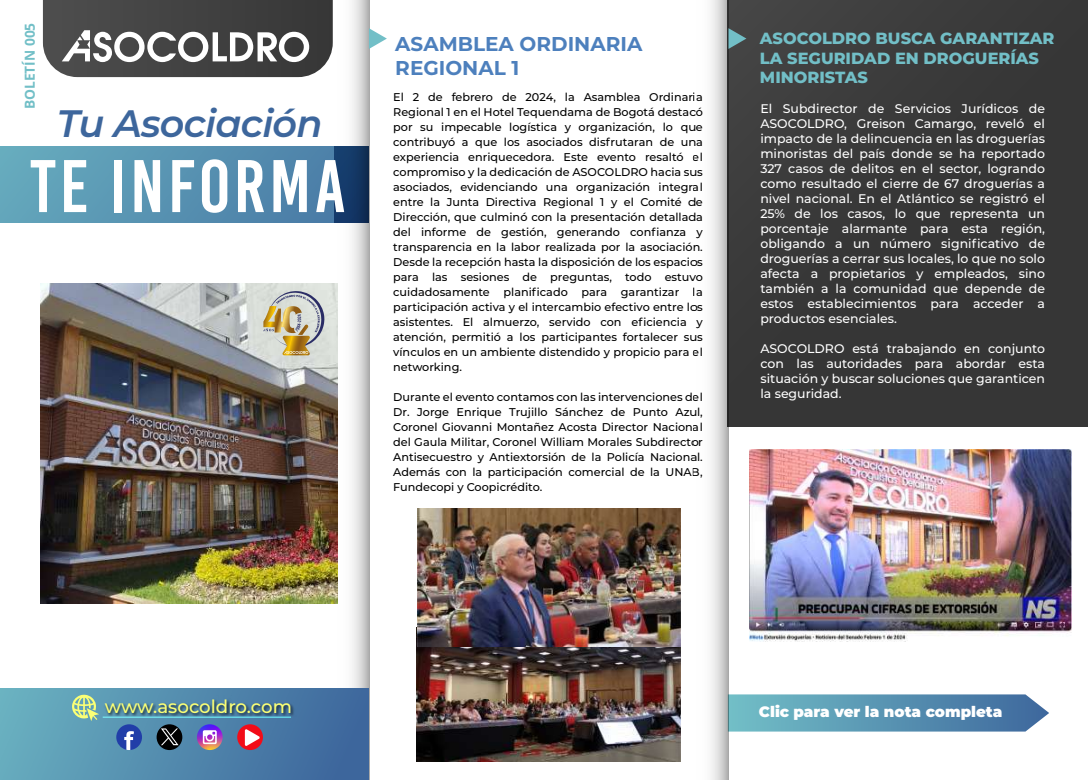
<style>
.page{position:relative;width:1088px;height:780px;background:#fff}
.page>*{position:absolute;margin:0;border:0;box-sizing:border-box;transform-origin:0 0}
.t1{font:74.25px "Bebas Kai";letter-spacing:.05em;color:#fff}
.t2{font:italic 600 38.12px "Montserrat";letter-spacing:-.02em;color:#3d669c}
.t3{font:700 20px/24px "Montserrat";color:#4d80bd}
.t4{font:500 18.25px "Montserrat";color:#faff76}
.t5{font:800 16.12px/19.4px "Montserrat";color:#72bfc7}
.t6{font:900 15px "Montserrat";color:#fff}
.t7{font:700 13.75px "Open Sans";color:#72bfc7}
.t8{font:500 12.5px/15px "Montserrat";color:#fff;text-align:justify}
.t9{font:500 11.25px/15px "Montserrat";color:#000;text-align:justify}
</style>
<div class="page">
<div style="left:0;top:147px;width:369px;height:75px;background:linear-gradient(to right,#66aabd,#4777a4)"></div>
<svg style="left:335px;top:0;width:34px;height:688px"></svg>
<div style="left:0;top:688px;width:369px;height:92px;background:linear-gradient(to right,#68afbf,#3b639a)"></div>
<svg style="left:43px;top:0;width:290px;height:77px;background:#616161"></svg>
<img style="left:103px;top:695px;width:195px;height:29px">
<img style="left:41px;top:283px;width:296px;height:320px">
<svg style="left:116px;top:724px;width:26px;height:26px"></svg>
<div style="left:157px;top:724px;width:25px;height:26px;background:#000;border-radius:50%"></div>
<svg style="left:161px;top:728px;width:18px;height:17px"></svg>
<svg style="left:237px;top:724px;width:26px;height:26px"></svg>
<svg style="left:245px;top:728px;width:15px;height:18px"></svg>
<svg style="left:197px;top:724px;width:26px;height:26px"></svg>
<svg style="left:203px;top:730px;width:14px;height:14px"></svg>
<svg style="left:728px;top:694px;width:321px;height:37px;background:#6099b5"></svg>
<hr style="left:103px;top:716px;width:188px;height:1px;background:#35f1fa">
<svg style="left:72px;top:694px;width:27px;height:27px"></svg>
<svg style="left:369px;top:28px;width:18px;height:21px"></svg>
<img style="left:417px;top:646px;width:263px;height:115px">
<div style="left:728px;top:0;width:360px;height:426px;background:#363636"></div>
<svg style="left:711px;top:0;width:17px;height:780px"></svg>
<img style="left:417px;top:508px;width:263px;height:138px">
<svg style="left:728px;top:28px;width:18px;height:21px"></svg>
<img style="left:750px;top:449px;width:322px;height:192px">
<svg style="left:263px;top:291px;width:61px;height:64px;background:#c3ba9f"></svg>
<p class="t7" style="left:20px;top:109px;width:88px;rotate:-90deg">BOLETÍN 005</p>
<h2 class="t2" style="left:57px;top:96px;width:267px">Tu Asociación</h2>
<h1 class="t1" style="left:30px;top:146px;width:317px">TE INFORMA</h1>
<h3 class="t3" style="left:395px;top:31px;width:248px">ASAMBLEA ORDINARIA<br>REGIONAL 1</h3>
<p class="t9" style="left:393px;top:89px;width:311px">El 2 de febrero de 2024, la Asamblea Ordinaria Regional 1 en el Hotel Tequendama de Bogotá destacó por su impecable logística y organización, lo que contribuyó a que los asociados disfrutaran de una experiencia enriquecedora. Este evento resaltó el compromiso y la dedicación de ASOCOLDRO hacia sus asociados, evidenciando una organización integral entre la Junta Directiva Regional 1 y el Comité de Dirección, que culminó con la presentación detallada del informe de gestión, generando confianza y transparencia en la labor realizada por la asociación.<br>Desde la recepción hasta la disposición de los espacios para las sesiones de preguntas, todo estuvo cuidadosamente planificado para garantizar la participación activa y el intercambio efectivo entre los asistentes. El almuerzo, servido con eficiencia y atención, permitió a los participantes fortalecer sus vínculos en un ambiente distendido y propicio para el networking.</p>
<p class="t9" style="left:393px;top:389px;width:311px">Durante el evento contamos con las intervenciones del Dr. Jorge Enrique Trujillo Sánchez de Punto Azul, Coronel Giovanni Montañez Acosta Director Nacional del Gaula Militar, Coronel William Morales Subdirector Antisecuestro y Antiextorsión de la Policía Nacional.<br>Además con la participación comercial de la UNAB, Fundecopi y Coopicrédito.</p>
<h3 class="t5" style="left:760px;top:28px;width:296px">ASOCOLDRO BUSCA GARANTIZAR<br>LA SEGURIDAD EN DROGUERÍAS<br>MINORISTAS</h3>
<p class="t8" style="left:760px;top:100px;width:286px">El Subdirector de Servicios Jurídicos de ASOCOLDRO, Greison Camargo, reveló el impacto de la delincuencia en las droguerías minoristas del país donde se ha reportado 327 casos de delitos en el sector, logrando como resultado el cierre de 67 droguerías a nivel nacional. En el Atlántico se registró el 25% de los casos, lo que representa un porcentaje alarmante para esta región, obligando a un número significativo de droguerías a cerrar sus locales, lo que no solo afecta a propietarios y empleados, sino también a la comunidad que depende de estos establecimientos para acceder a productos esenciales.</p>
<p class="t8" style="left:760px;top:340px;width:286px">ASOCOLDRO está trabajando en conjunto con las autoridades para abordar esta situación y buscar soluciones que garanticen la seguridad.</p>
<h3 class="t4" style="left:105px;top:694px;width:189px">www.asocoldro.com</h3>
<h3 class="t6" style="left:759px;top:700px;width:245px">Clic para ver la nota completa</h3>
</div>
